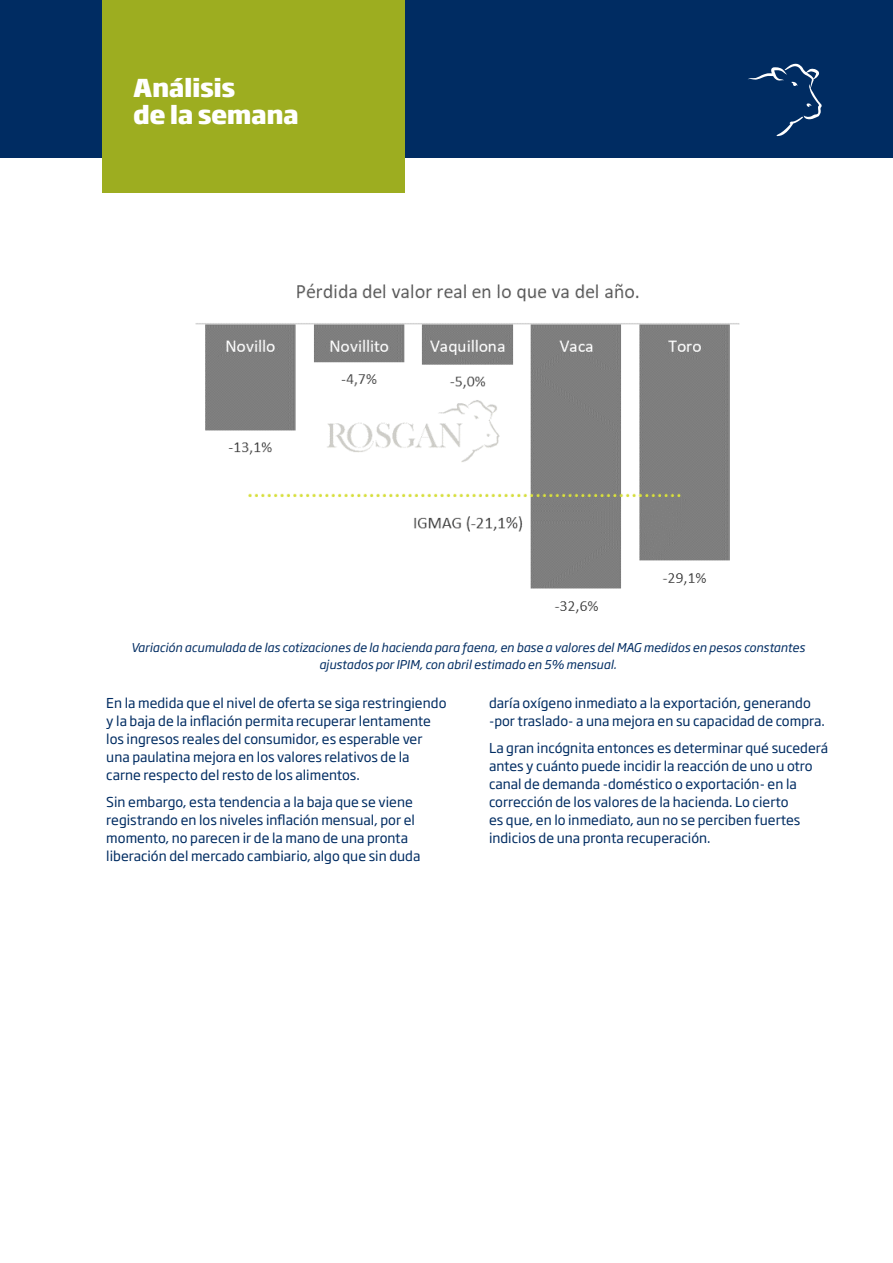
<style>
.page{position:relative;width:893px;height:1263px;background:#fff}
.page>*{position:absolute;margin:0;border:0;box-sizing:border-box;transform-origin:0 0}
.t1{font:800 24.45px "Soho Gothic Pro";letter-spacing:-.02em;color:#fff}
.t2{font:13.5px/18px "Soho Gothic Pro";color:#002c62}
.t3{font:italic 12px/16.5px "Soho Gothic Pro";color:#002c62;text-align:center}
</style>
<div class="page">
<div style="left:0;top:0;width:893px;height:157px;background:#002c62"></div>
<svg style="left:748px;top:64px;width:74px;height:73px"></svg>
<div style="left:102px;top:0;width:303px;height:193px;background:#9dad20"></div>
<img style="left:195px;top:283px;width:545px;height:331px">
<p class="t1" style="left:133px;top:68px;width:104px">Análisis</p>
<p class="t1" style="left:133px;top:95px;width:167px">de la semana</p>
<p class="t3" style="left:131px;top:639px;width:676px">Variación acumulada de las cotizaciones de la hacienda para faena, en base a valores del MAG medidos en pesos constantes ajustados por IPIM, con abril estimado en 5% mensual.</p>
<p class="t2" style="left:106px;top:693px;width:342px">En la medida que el nivel de oferta se siga restringiendo y la baja de la inflación permita recuperar lentamente los ingresos reales del consumidor, es esperable ver una paulatina mejora en los valores relativos de la carne respecto del resto de los alimentos.</p>
<p class="t2" style="left:106px;top:792px;width:316px">Sin embargo, esta tendencia a la baja que se viene registrando en los niveles inflación mensual, por el momento, no parecen ir de la mano de una pronta liberación del mercado cambiario, algo que sin duda</p>
<p class="t2" style="left:489px;top:693px;width:337px">daría oxígeno inmediato a la exportación, generando -por traslado- a una mejora en su capacidad de compra.</p>
<p class="t2" style="left:489px;top:738px;width:341px">La gran incógnita entonces es determinar qué sucederá antes y cuánto puede incidir la reacción de uno u otro canal de demanda -doméstico o exportación- en la corrección de los valores de la hacienda. Lo cierto<br>es que, en lo inmediato, aun no se perciben fuertes indicios de una pronta recuperación.</p>
</div>
